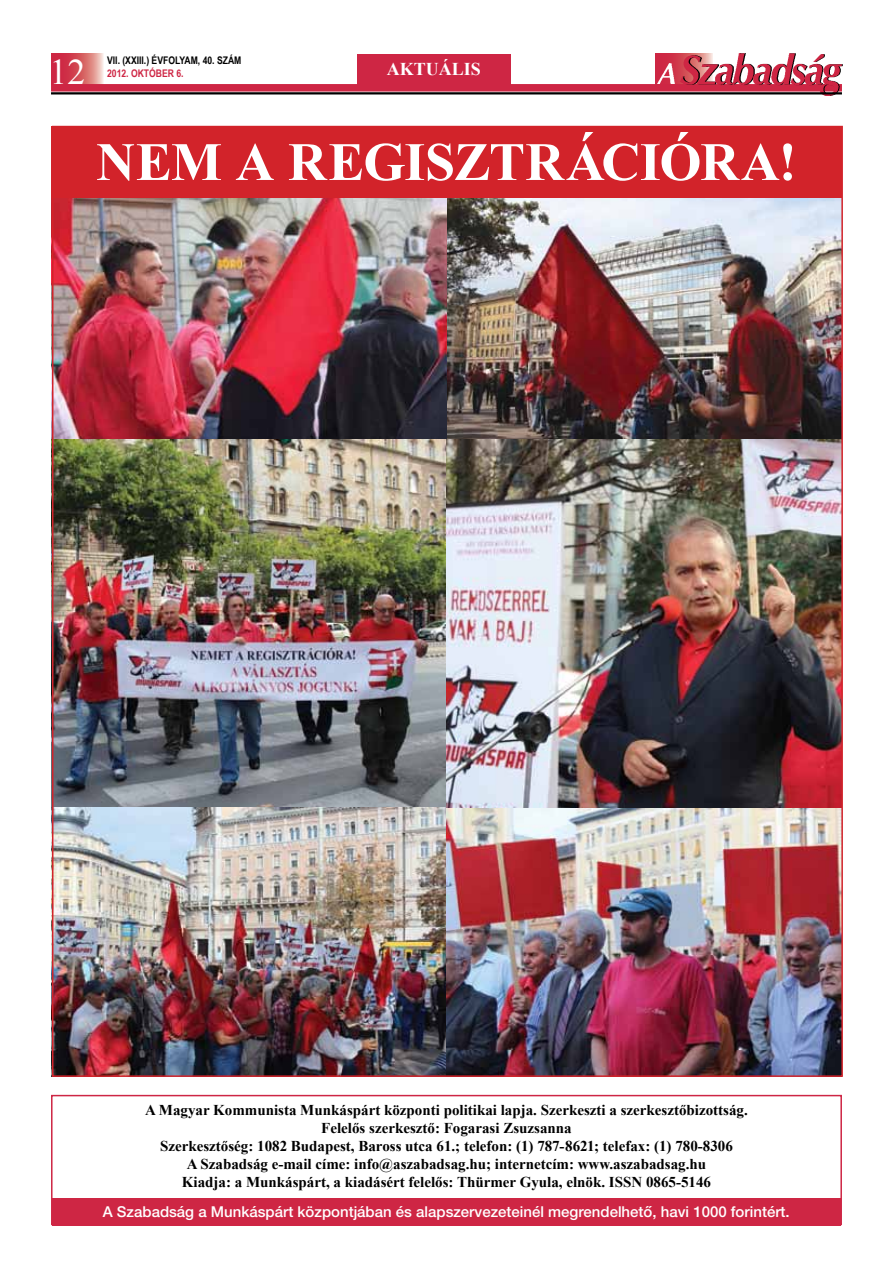
<style>
.page{position:relative;width:893px;height:1263px;background:#fff}
.page>*{position:absolute;margin:0;border:0;box-sizing:border-box;transform-origin:0 0}
.t1{font:700 54px "Times New Roman";letter-spacing:.005em;color:#fff}
.t2{font:36px "Times New Roman";color:#fff}
.t3{font:700 18px "Times New Roman";color:#fff}
.t4{font:700 15px "Times New Roman";color:#000}
.t5{font:500 15px "Helvetica Neue LT Pro";color:#fff}
.t6{font:700 10.5px "Arial Narrow";color:#000}
.t7{font:700 10.5px "Arial Narrow";color:#ce2644}
.s1{font-style:inherit}
</style>
<div class="page">
<div style="left:655px;top:54px;width:58px;height:30px;background:#cd2643"></div>
<svg style="left:51px;top:54px;width:52px;height:30px;background:#d75c66"></svg>
<div style="left:51px;top:84px;width:791px;height:8px;background:#ce2644"></div>
<img style="left:657px;top:54px;width:184px;height:41px">
<img style="left:657px;top:64px;width:18px;height:19px">
<hr style="left:51px;top:92px;width:791px;height:2px;background:#000">
<img style="left:446px;top:198px;width:394px;height:242px">
<img style="left:51px;top:198px;width:395px;height:242px">
<div style="left:357px;top:54px;width:153px;height:31px;background:#ce2644"></div>
<div style="left:51px;top:1095px;width:791px;height:130px;border:2px solid #ce2644"></div>
<div style="left:52px;top:1198px;width:788px;height:27px;background:#ce2644"></div>
<div style="left:51px;top:126px;width:791px;height:72px;background:#d2232a"></div>
<img style="left:51px;top:440px;width:395px;height:637px">
<img style="left:446px;top:440px;width:394px;height:368px">
<img style="left:446px;top:808px;width:394px;height:266px">
<h2 class="t2" style="left:50px;top:48px;width:37px">12</h2>
<p class="t6" style="left:107px;top:52px;width:136px">VII. (XXIII.) ÉVFOLYAM, 40. SZÁM</p>
<p class="t7" style="left:107px;top:65px;width:78px">2012. OKTÓBER 6.</p>
<p class="t3" style="left:387px;top:57px;width:96px">AKTUÁLI S</p>
<h1 class="t1" style="left:96px;top:125px;width:702px">Nem a regi sztrációra!</h1>
<p class="t4" style="left:145px;top:1099px;width:604px">A Magyar Kommunista Munkáspárt központi politikai lapja. Szerkeszti a szerkesztőbizottság.</p>
<p class="t4" style="left:321px;top:1117px;width:252px">Felelős szerkesztő: Fogarasi Zsuzsanna</p>
<p class="t4" style="left:160px;top:1135px;width:574px">Szerkesztőség: 1082 Budapest, Baross utca 61.; telefon: (1) <span class="s1">787-8621</span>; telefax: (1) 780-8306</p>
<p class="t4" style="left:187px;top:1153px;width:521px">A Szabadság e-mail címe: info@aszabadsag.hu; internetcím: www.aszabadsag.hu</p>
<p class="t4" style="left:182px;top:1171px;width:443px">Kiadja: a Munkáspárt, a kiadásért felelős: Thürmer Gyula, elnök. ISSN</p>
<p class="t4" style="left:646px;top:1171px;width:66px">0865-5146</p>
<p class="t5" style="left:103px;top:1202px;width:688px">A Szabadság a Munkáspárt központjában és alapszervezeteinél megrendelhető, havi 1000 forintért.</p>
</div>
